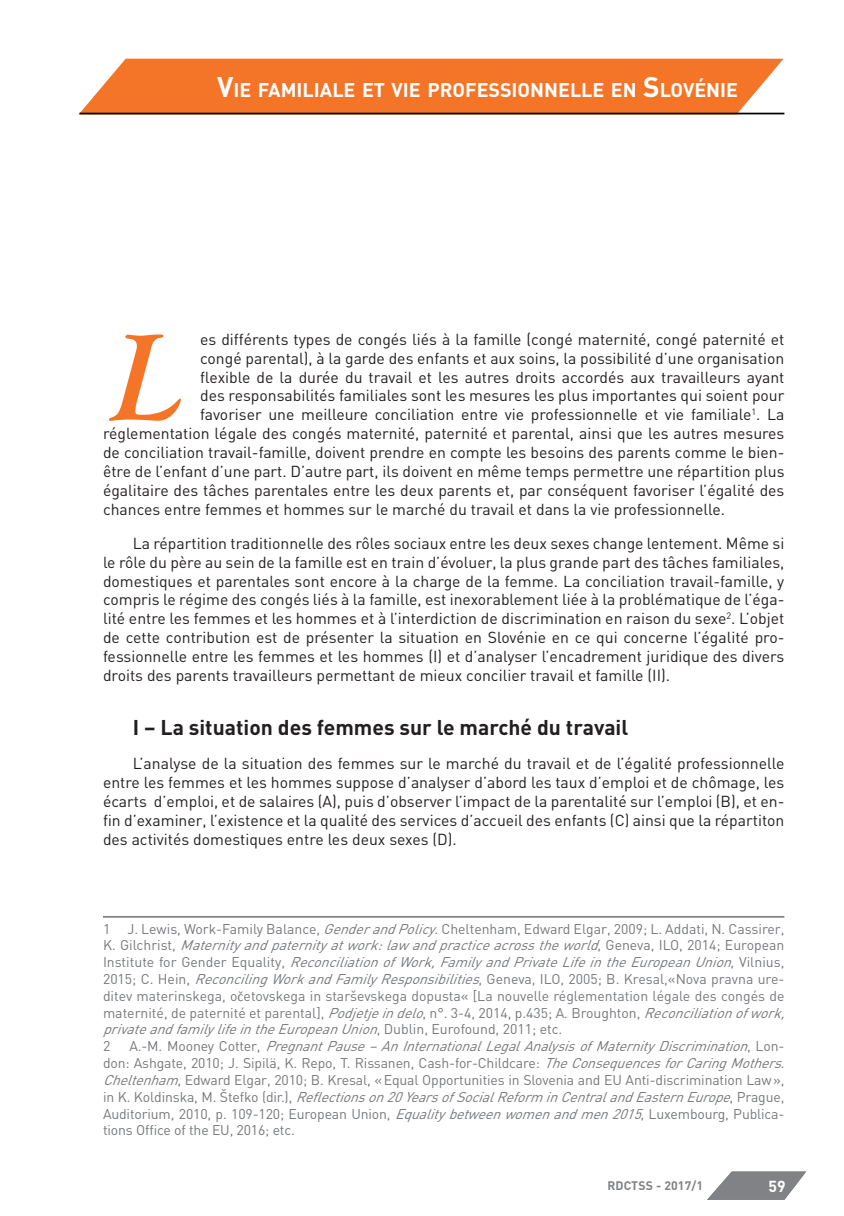
<style>
.page{position:relative;width:844px;height:1216px;background:#fff}
.page>*{position:absolute;margin:0;border:0;box-sizing:border-box;transform-origin:0 0}
.t1{font:italic 700 128.1px "Goudy Old Style T";color:#f47527}
.t2{font:700 21.18px "DIN";color:#231f20}
.t3{font:700 19.6px "DIN";color:#fff}
.t4{font:15.75px/18.9px "DIN";color:#231f20;text-align:justify}
.t5{font:700 15.75px "DIN";color:#fff}
.t6{font:14px/16.8px "DIN";letter-spacing:-.01em;color:#76787b}
.t7{font:700 12.25px "DIN";letter-spacing:.01em;color:#808285}
.s1{font-size:28px}
.s2{font-style:italic}
.s3{font-family:"Calibri"}
</style>
<div class="page">
<svg style="left:708px;top:1171px;width:98px;height:28px"></svg>
<svg style="left:79px;top:59px;width:704px;height:54px;background:#f37d34"></svg>
<hr style="left:79px;top:113px;width:705px;height:1px;background:#000">
<hr style="left:103px;top:915px;width:681px;height:2px;background:#808285">
<p class="t3" style="left:217px;top:77px;width:522px"><span class="s1">V</span>IE FAMILIALE ET VIE PROFESSIONNELLE EN <span class="s1">S</span>LOVÉNIE</p>
<h1 class="t1" style="left:102px;top:306px;width:113px">L</h1>
<p class="t4" style="left:200px;top:329px;width:585px">es différents types de congés liés à la famille (congé maternité, congé paternité et</p>
<p class="t4" style="left:200px;top:348px;width:585px">congé parental), à la garde des enfants et aux soins, la possibilité d’une organisation</p>
<p class="t4" style="left:200px;top:367px;width:585px">flexible de la durée du travail et les autres droits accordés aux travailleurs ayant</p>
<p class="t4" style="left:200px;top:386px;width:585px">des responsabilités familiales sont les mesures les plus importantes qui soient pour</p>
<p class="t4" style="left:200px;top:405px;width:585px">favoriser une meilleure conciliation entre vie professionnelle et vie familiale<sup>1</sup>. La</p>
<p class="t4" style="left:103px;top:424px;width:682px">réglementation légale des congés maternité, paternité et parental, ainsi que les autres mesures</p>
<p class="t4" style="left:103px;top:443px;width:682px">de conciliation travail-famille, doivent prendre en compte les besoins des parents comme le bien-</p>
<p class="t4" style="left:103px;top:461px;width:682px">être de l’enfant d’une part. D’autre part, ils doivent en même temps permettre une répartition plus</p>
<p class="t4" style="left:103px;top:480px;width:682px">égalitaire des tâches parentales entre les deux parents et, par conséquent favoriser l’égalité des</p>
<p class="t4" style="left:103px;top:499px;width:623px">chances entre femmes et hommes sur le marché du travail et dans la vie professionnelle.</p>
<p class="t4" style="left:103px;top:533px;width:682px;text-indent:30px">La répartition traditionnelle des rôles sociaux entre les deux sexes change lentement. Même si le rôle du père au sein de la famille est en train d’évoluer, la plus grande part des tâches familiales, domestiques et parentales sont encore à la charge de la femme. La conciliation travail-famille, y compris le régime des congés liés à la famille, est inexorablement liée à la problématique de l’éga&shy;lité entre les femmes et les hommes et à l’interdiction de discrimination en raison du sexe<sup>2</sup>. L’objet de cette contribution est de présenter la situation en Slovénie en ce qui concerne l’égalité pro&shy;fessionnelle entre les femmes et les hommes (I) et d’analyser l’encadrement juridique des divers droits des parents travailleurs permettant de mieux concilier travail et famille (II).</p>
<h2 class="t2" style="left:133px;top:713px;width:497px">I – La situation des femmes sur le marché du travail</h2>
<p class="t4" style="left:103px;top:753px;width:682px;text-indent:30px">L’analyse de la situation des femmes sur le marché du travail et de l’égalité professionnelle entre les femmes et les hommes suppose d’analyser d’abord les taux d’emploi et de chômage, les écarts d’emploi, et de salaires (A), puis d’observer l’impact de la parentalité sur l’emploi (B), et en&shy;fin d’examiner, l’existence et la qualité des services d’accueil des enfants (C) ainsi que la répartiton des activités domestiques entre les deux sexes (D).</p>
<p class="t6" style="left:103px;top:919px;width:689px">1 J. Lewis, Work-Family Balance, <span class="s2">GenderandPolicy</span>. Cheltenham, Edward Elgar, 2009; L. Addati, N. Cassirer, K . G i l c h r i s t , <span class="s2">Maternityandpaternityatwork:lawandpracticeacrosstheworld</span>, G e n e v a , I L O , 2 0 1 4 ; E u r o p e a n I n s t i t u t e f o r G e n d e r E q u a l i t y , <span class="s2">ReconciliationofWork,FamilyandPrivateLifeintheEuropeanUnion</span>, V i l n i u s , 2015; C. Hein, <span class="s2">ReconcilingWorkandFamilyResponsibilities</span>, Geneva, ILO, 2005; B. Kresal,«Nova pravna ure&shy;ditev materinskega, o<span class="s3">č</span>etovskega in starševskega dopusta« [La nouvelle réglementation légale des congés de maternité, de paternité et parental], <span class="s2">Podjetjeindelo</span>, n°. 3-4, 2014, p.435; A. Broughton, <span class="s2">Reconciliationofwork, privateandfamilylifeintheEuropeanUnion</span>, D u b l i n , E u r o f o u n d , 2 0 1 1 ; e t c .<br>2</p>
<p class="t6" style="left:103px;top:1037px;width:689px;text-indent:26px">A . - M . M o o n e y C o t t e r , <span class="s2">PregnantPause–AnInternationalLegalAnalysisofMaternityDiscrimination</span>, L o n - don: Ashgate, 2010; J. Sipilä, K. Repo, T. Rissanen, Cash-for-Childcare: <span class="s2">TheConsequencesforCaringMothers.<br>Cheltenham</span>, Edward Elgar, 2010; B. Kresal, «Equal Opportunities in Slovenia and EU Anti-discrimination Law», i n K . K o l d i n s k a , M . Š t e f k o ( d i r. ) , <span class="s2">Reflectionson20YearsofSocialReform inCentralandEasternEurope</span>, P r a g u e , Auditorium, 2010, p. 109-120; European Union, <span class="s2">Equalitybetweenwomenandmen2015</span>, Luxembourg, Publica&shy;tions Office of the EU, 2016; etc.</p>
<p class="t7" style="left:607px;top:1177px;width:97px">RDCTSS - 2017/1</p>
<p class="t5" style="left:768px;top:1176px;width:19px">59</p>
</div>
